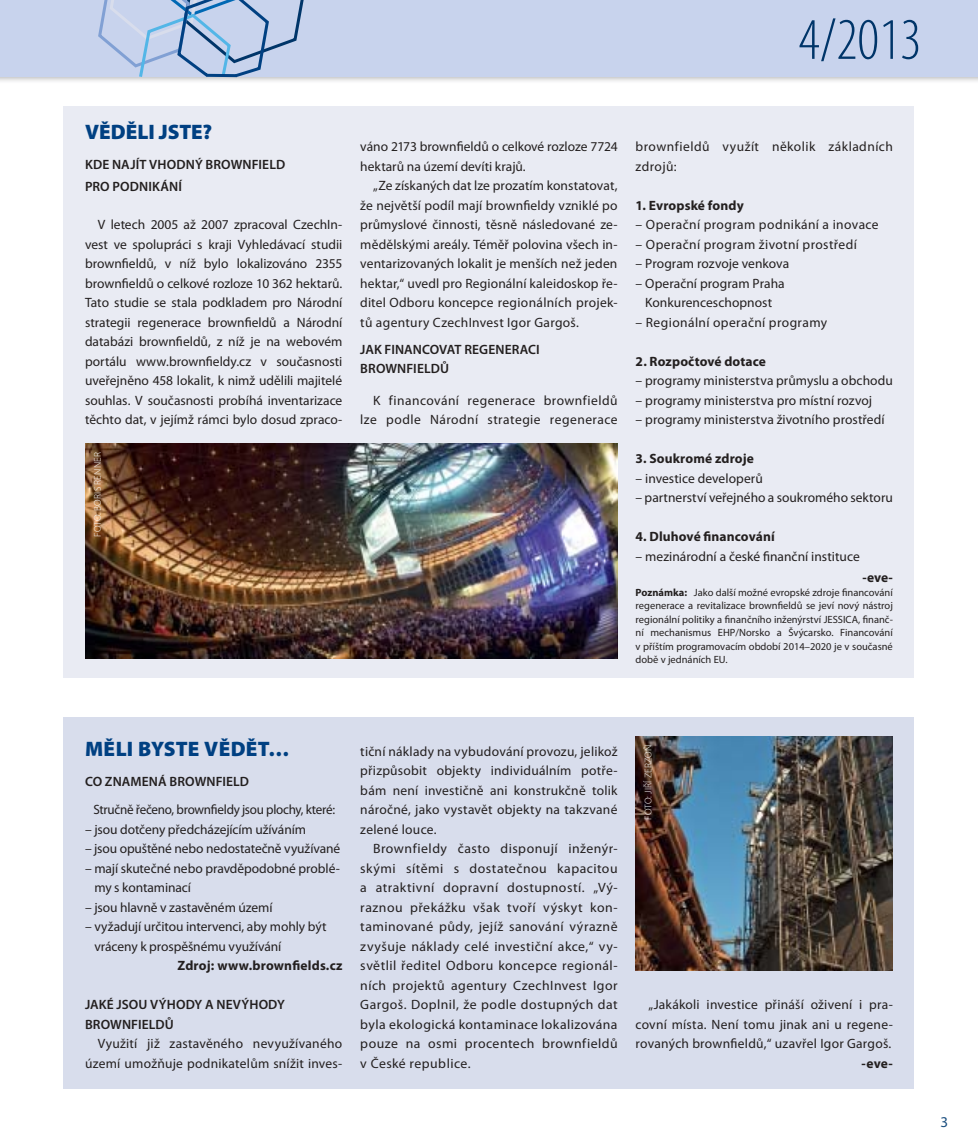
<style>
.page{position:relative;width:978px;height:1148px;background:#fff}
.page>*{position:absolute;margin:0;border:0;box-sizing:border-box;transform-origin:0 0}
.t1{font:300 condensed 59.25px "Myriad Pro";color:#003569}
.t2{font:900 21px "Myriad Pro";letter-spacing:.005em;color:#004082}
.t3{font:15px "Myriad Pro";color:#1c4f7f}
.t4{font:13.5px/19.5px "Myriad Pro";letter-spacing:.005em;color:#231f1f;text-align:justify}
.t5{font:600 13.5px/19.5px "Myriad Pro";letter-spacing:.01em;color:#231f1f}
.t6{font:13.5px/19.5px "Myriad Pro";letter-spacing:.035em;color:#231f1f;text-align:right}
.t7{font:700 13.5px "Myriad Pro";letter-spacing:.01em;color:#231f1f}
.t8{font:13.5px "Myriad Pro";letter-spacing:.03em;color:#231f1f}
.t9{font:13.5px "Myriad Pro";letter-spacing:-.02em;color:#231f1f}
.t10{font:13.5px "Myriad Pro";letter-spacing:.025em;color:#231f1f}
.t11{font:10.5px/13.5px "Myriad Pro";color:#231f1f;text-align:justify}
.t12{font:300 9.75px "Myriad Pro";letter-spacing:.02em;color:#fff}
.s1{font-weight:700}
</style>
<div class="page">
<div style="left:0;top:0;width:978px;height:77px;background:#c8d3ed"></div>
<svg style="left:96px;top:0;width:214px;height:80px"></svg>
<div style="left:64px;top:716px;width:850px;height:372px;background:#d8ddec"></div>
<div style="left:64px;top:106px;width:850px;height:571px;background:#e9ebf3"></div>
<img style="left:85px;top:443px;width:533px;height:215px">
<img style="left:636px;top:736px;width:257px;height:234px">
<h1 class="t1" style="left:798px;top:17px;width:125px">4/2013</h1>
<h2 class="t2" style="left:85px;top:124px;width:129px">VĚDĚLI JSTE?</h2>
<p class="t5" style="left:85px;top:155px;width:202px;line-height:21.6px">KDE NAJÍT VHODNÝ BROWNFIELD<br>PRO PODNIKÁNÍ</p>
<p class="t4" style="left:85px;top:216px;width:259px;text-indent:13px">V letech 2005 až 2007 zpracoval CzechIn&shy;vest ve spolupráci s kraji Vyhledávací studii brownfieldů, v níž bylo lokalizováno 2355 brownfieldů o celkové rozloze 10 362 hektarů.<br>Tato studie se stala podkladem pro Národní strategii regenerace brownfieldů a Národní databázi brownfieldů, z níž je na webovém portálu www.brownfieldy.cz v současnosti uveřejněno 458 lokalit, k nimž udělili majitelé souhlas. V současnosti probíhá inventarizace těchto dat, v jejímž rámci bylo dosud zpraco-</p>
<p class="t12" style="left:94px;top:537px;width:86px;rotate:-90deg">FOTO: BORIS RENNER</p>
<p class="t4" style="left:360px;top:138px;width:259px">váno 2173 brownfieldů o celkové rozloze 7724 hektarů na území devíti krajů.</p>
<p class="t4" style="left:360px;top:177px;width:259px;text-indent:13px">„Ze získaných dat lze prozatím konstatovat, že největší podíl mají brownfieldy vzniklé po průmyslové činnosti, těsně následované ze&shy;mědělskými areály. Téměř polovina všech in&shy;ventarizovaných lokalit je menších než jeden hektar,“ uvedl pro Regionální kaleidoskop ře&shy;ditel Odboru koncepce regionálních projek&shy;tů agentury CzechInvest Igor Gargoš.</p>
<p class="t5" style="left:360px;top:340px;width:181px">JAK FINANCOVAT REGENERACI<br>BROWNFIELDŮ</p>
<p class="t6" style="left:360px;top:391px;width:259px">K financování regenerace brownfieldů lze podle Národní strategie regenerace</p>
<p class="t6" style="left:636px;top:138px;width:259px;text-align:left">brownfieldů využít několik základních zdrojů:</p>
<p class="t7" style="left:636px;top:200px;width:110px">1. Evropské fondy</p>
<p class="t8" style="left:636px;top:219px;width:245px">– Operační program podnikání a inovace</p>
<p class="t10" style="left:636px;top:239px;width:223px">– Operační program životní prostředí</p>
<p class="t4" style="left:636px;top:255px;width:155px">– Program rozvoje venkova</p>
<p class="t4" style="left:636px;top:274px;width:151px;text-align:center">– Operační program Praha<br>Konkurenceschopnost</p>
<p class="t8" style="left:636px;top:317px;width:193px">– Regionální operační programy</p>
<p class="t7" style="left:636px;top:356px;width:132px">2. Rozpočtové dotace</p>
<p class="t4" style="left:636px;top:372px;width:259px">– programy ministerstva průmyslu a obchodu</p>
<p class="t4" style="left:636px;top:391px;width:238px">– programy ministerstva pro místní rozvoj</p>
<p class="t4" style="left:636px;top:411px;width:251px">– programy ministerstva životního prostředí</p>
<p class="t7" style="left:636px;top:453px;width:120px">3. Soukromé zdroje</p>
<p class="t4" style="left:636px;top:469px;width:129px">– investice developerů</p>
<p class="t4" style="left:636px;top:489px;width:259px">– partnerství veřejného a soukromého sektoru</p>
<p class="t7" style="left:636px;top:531px;width:141px">4. Dluhové financování</p>
<p class="t4" style="left:636px;top:547px;width:226px">– mezinárodní a české finanční instituce</p>
<p class="t7" style="left:862px;top:572px;width:32px">-eve-</p>
<p class="t11" style="left:636px;top:586px;width:259px"><span class="s1">Poznámka:</span> Jako další možné evropské zdroje financování regenerace a revitalizace brownfieldů se jeví nový nástroj regionální politiky a finančního inženýrství JESSICA, finanč&shy;ní mechanismus EHP/Norsko a Švýcarsko. Financování v příštím programovacím období 2014–2020 je v současné době v jednáních EU.</p>
<h2 class="t2" style="left:85px;top:741px;width:206px">MĚLI BYSTE VĚDĚT…</h2>
<p class="t5" style="left:85px;top:772px;width:166px">CO ZNAMENÁ BROWNFIELD</p>
<p class="t9" style="left:94px;top:804px;width:243px">Stručně řečeno, brownfieldy jsou plochy, které:</p>
<p class="t4" style="left:85px;top:820px;width:222px">– jsou dotčeny předcházejícím užíváním</p>
<p class="t4" style="left:85px;top:840px;width:257px">– jsou opuštěné nebo nedostatečně využívané</p>
<p class="t4" style="left:94px;top:859px;width:247px;text-indent:-9px">– mají skutečné nebo pravděpodobné problé&shy;my s kontaminací</p>
<p class="t4" style="left:85px;top:898px;width:189px">– jsou hlavně v zastavěném území</p>
<p class="t4" style="left:94px;top:918px;width:234px;text-indent:-9px">– vyžadují určitou intervenci, aby mohly být vráceny k prospěšnému využívání</p>
<p class="t7" style="left:177px;top:960px;width:166px">Zdroj: www.brownfields.cz</p>
<p class="t5" style="left:85px;top:996px;width:201px">JAKÉ JSOU VÝHODY A NEVÝHODY<br>BROWNFIELDŮ</p>
<p class="t4" style="left:85px;top:1035px;width:259px;text-align:right">Využití již zastavěného nevyužívaného území umožňuje podnikatelům snížit inves-</p>
<p class="t4" style="left:360px;top:742px;width:259px">tiční náklady na vybudování provozu, jelikož přizpůsobit objekty individuálním potře&shy;bám není investičně ani konstrukčně tolik náročné, jako vystavět objekty na takzvané zelené louce.</p>
<p class="t4" style="left:360px;top:840px;width:259px;text-indent:13px">Brownfieldy často disponují inženýr&shy;skými sítěmi s dostatečnou kapacitou a atraktivní dopravní dostupností. „Vý&shy;raznou překážku však tvoří výskyt kon&shy;taminované půdy, jejíž sanování výrazně zvyšuje náklady celé investiční akce,“ vy&shy;světlil ředitel Odboru koncepce regionál&shy;ních projektů agentury CzechInvest Igor Gargoš. Doplnil, že podle dostupných dat byla ekologická kontaminace lokalizována pouze na osmi procentech brownfieldů v České republice.</p>
<p class="t12" style="left:645px;top:820px;width:77px;rotate:-90deg">FOTO: JIŘÍ ZERZOŇ</p>
<p class="t4" style="left:636px;top:996px;width:259px;text-indent:13px">„Jakákoli investice přináší oživení i pra&shy;covní místa. Není tomu jinak ani u regene&shy;rovaných brownfieldů,“ uzavřel Igor Gargoš.</p>
<p class="t7" style="left:862px;top:1058px;width:33px">-eve-</p>
<p class="t3" style="left:940px;top:1116px;width:9px">3</p>
</div>
